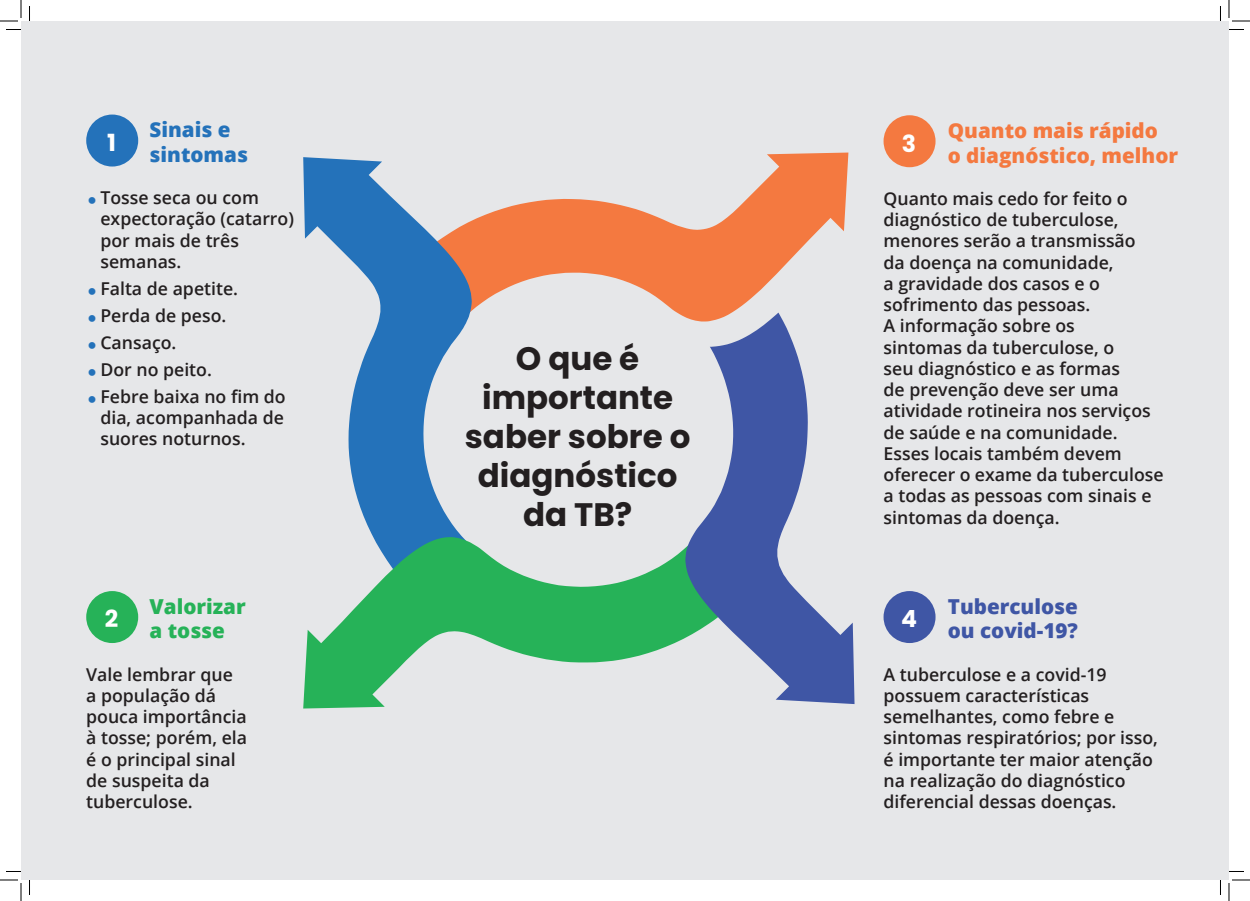
<style>
.page{position:relative;width:1250px;height:901px;background:#fff}
.page>*{position:absolute;margin:0;border:0;box-sizing:border-box;transform-origin:0 0}
.t1{font:700 32.5px/39px "Poppins";color:#231f20;text-align:center}
.t2{font:700 23.6px "Poppins";color:#fff}
.t3{font:800 20.6px/24.7px "Open Sans";color:#f47940}
.t4{font:800 20.6px/24.7px "Open Sans";color:#3f56a5}
.t5{font:800 20.6px/24.7px "Open Sans";color:#2472ba}
.t6{font:800 20.6px/24.7px "Open Sans";color:#26b258}
.t7{font:600 17.7px/21.2px "Open Sans";color:#231f20}
</style>
<div class="page">
<div style="left:21px;top:21px;width:1208px;height:859px;background:#e6e7e9"></div>
<svg style="left:472px;top:153px;width:376px;height:164px;fill:#f47940"></svg>
<svg style="left:303px;top:157px;width:169px;height:380px"></svg>
<svg style="left:303px;top:537px;width:382px;height:171px"></svg>
<svg style="left:685px;top:313px;width:169px;height:391px"></svg>
<div style="left:86px;top:591px;width:52px;height:52px;background:#26b258;border-radius:50%"></div>
<div style="left:883px;top:115px;width:52px;height:52px;background:#f47940;border-radius:50%"></div>
<div style="left:883px;top:591px;width:52px;height:52px;background:#3f56a5;border-radius:50%"></div>
<div style="left:86px;top:115px;width:52px;height:52px;background:#2472ba;border-radius:50%"></div>
<svg style="left:6px;top:29px;width:15px;height:1px"></svg>
<svg style="left:1229px;top:29px;width:15px;height:1px"></svg>
<svg style="left:6px;top:871px;width:15px;height:1px"></svg>
<svg style="left:1229px;top:871px;width:15px;height:1px"></svg>
<svg style="left:29px;top:6px;width:1px;height:15px"></svg>
<svg style="left:29px;top:880px;width:1px;height:15px"></svg>
<svg style="left:1220px;top:6px;width:1px;height:15px"></svg>
<svg style="left:1220px;top:880px;width:1px;height:15px"></svg>
<svg style="left:0;top:0;width:22px;height:22px"></svg>
<svg style="left:0;top:879px;width:22px;height:22px"></svg>
<svg style="left:1228px;top:0;width:22px;height:22px"></svg>
<svg style="left:1228px;top:879px;width:22px;height:22px"></svg>
<h2 class="t2" style="left:107px;top:129px;width:10px">1</h2>
<p class="t5" style="left:149px;top:116px;width:100px">Sinais e sintomas</p>
<p class="t7" style="left:100px;top:187px;width:195px">Tosse seca ou com expectoração (catarro) por mais de três semanas.</p>
<p class="t7" style="left:100px;top:275px;width:187px;line-height:26.9px">Falta de apetite.<br>Perda de peso.<br>Cansaço.<br>Dor no peito.<br>Febre baixa no fim do</p>
<p class="t7" style="left:100px;top:406px;width:185px">dia, acompanhada de suores noturnos.</p>
<h2 class="t2" style="left:105px;top:605px;width:15px">2</h2>
<p class="t6" style="left:149px;top:593px;width:98px">Valorizar a tosse</p>
<h1 class="t1" style="left:465px;top:339px;width:227px">O que é importante saber sobre o diagnóstico da TB?</h1>
<h2 class="t2" style="left:902px;top:130px;width:16px">3</h2>
<p class="t3" style="left:948px;top:117px;width:232px">Quanto mais rápido<br>o diagnóstico, melhor</p>
<p class="t7" style="left:883px;top:188px;width:282px">Quanto mais cedo for feito o diagnóstico de tuberculose, menores serão a transmissão<br>da doença na comunidade,<br>a gravidade dos casos e o sofrimento das pessoas.<br>A informação sobre os<br>sintomas da tuberculose, o<br>seu diagnóstico e as formas<br>de prevenção deve ser uma atividade rotineira nos serviços de saúde e na comunidade.<br>Esses locais também devem oferecer o exame da tuberculose a todas as pessoas com sinais e sintomas da doença.</p>
<h2 class="t2" style="left:901px;top:605px;width:17px">4</h2>
<p class="t4" style="left:948px;top:593px;width:132px">Tuberculose ou covid-19?</p>
<p class="t7" style="left:86px;top:663px;width:162px">Vale lembrar que a população dá pouca importância à tosse; porém, ela é o principal sinal de suspeita da tuberculose.</p>
<p class="t7" style="left:883px;top:663px;width:276px">A tuberculose e a covid-19 possuem características semelhantes, como febre e sintomas respiratórios; por isso, é importante ter maior atenção na realização do diagnóstico diferencial dessas doenças.</p>
</div>
